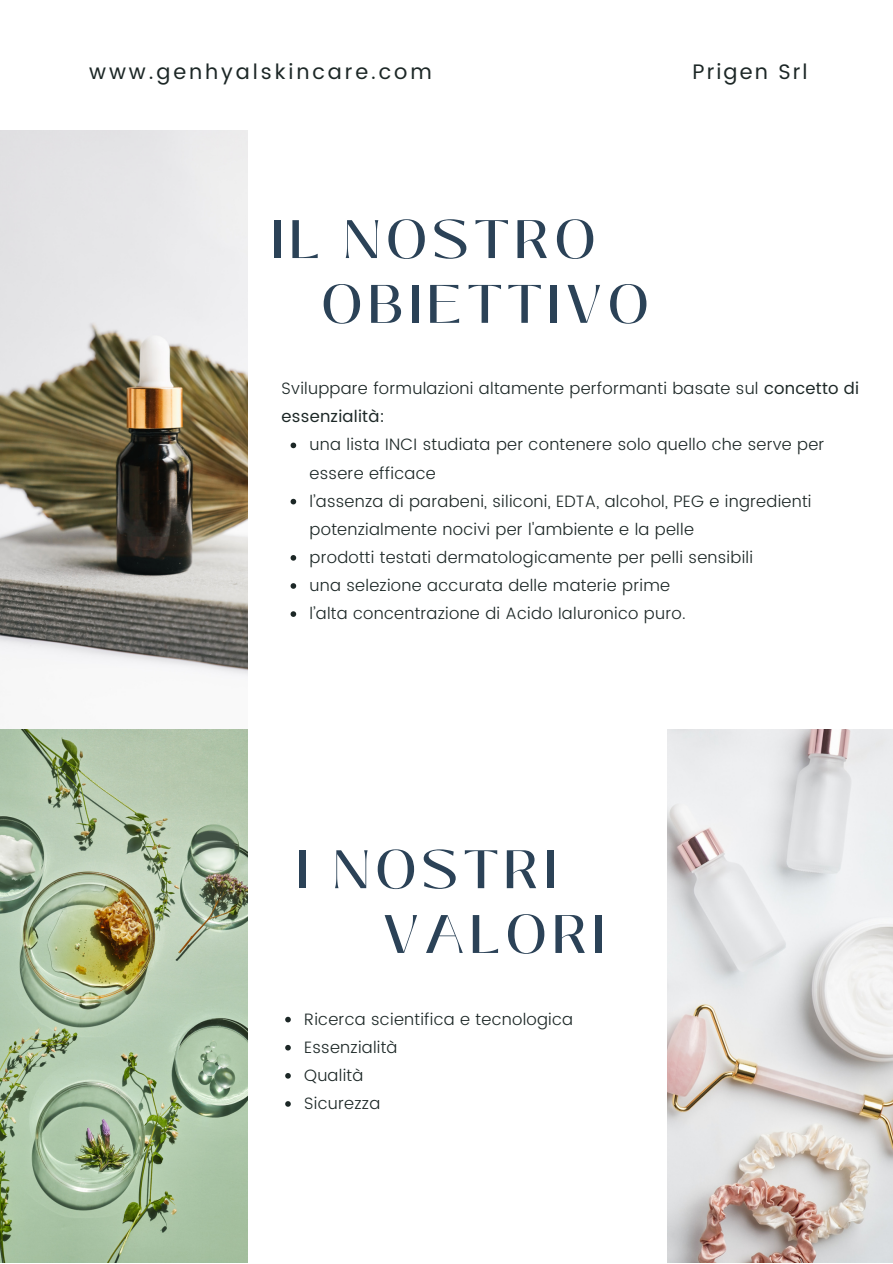
<style>
.page{position:relative;width:893px;height:1264px;background:#fff}
.page>*{position:absolute;margin:0;border:0;box-sizing:border-box;transform-origin:0 0}
.t1{font:500 54px/64.8px "Black Mango";letter-spacing:.1em;color:#2b4257}
.t2{font:21px "Poppins";letter-spacing:.14em;color:#1c2726}
.t3{font:21px "Poppins";letter-spacing:.1em;color:#1c2726}
.t4{font:300 16.5px/28px "Poppins";letter-spacing:.015em;color:#1c2726}
.s1{font-weight:400}
</style>
<div class="page">
<img style="left:0;top:131px;width:247px;height:1131px">
<svg style="left:290px;top:442px;width:6px;height:6px"></svg>
<svg style="left:290px;top:499px;width:6px;height:5px"></svg>
<svg style="left:290px;top:555px;width:6px;height:5px"></svg>
<svg style="left:290px;top:583px;width:6px;height:6px"></svg>
<svg style="left:290px;top:611px;width:6px;height:6px"></svg>
<svg style="left:285px;top:1016px;width:6px;height:6px"></svg>
<svg style="left:285px;top:1044px;width:6px;height:6px"></svg>
<svg style="left:285px;top:1073px;width:6px;height:5px"></svg>
<svg style="left:285px;top:1101px;width:6px;height:5px"></svg>
<img style="left:667px;top:729px;width:225px;height:533px">
<p class="t2" style="left:89px;top:59px;width:344px">www.genhyalskincare.com</p>
<p class="t3" style="left:692px;top:59px;width:117px">Prigen Srl</p>
<h1 class="t1" style="left:321px;top:207px;width:329px;text-indent:-50px">IL NOSTRO<br>OBIETTIVO</h1>
<p class="t4" style="left:281px;top:374px;width:579px">Sviluppare formulazioni altamente performanti basate sul <span class="s1">concetto di essenzialità:</span></p>
<p class="t4" style="left:309px;top:431px;width:516px">una lista INCI studiata per contenere solo quello che serve per essere efficace<br>l’assenza di parabeni, siliconi, EDTA, alcohol, PEG e ingredienti potenzialmente nocivi per l'ambiente e la pelle<br>prodotti testati dermatologicamente per pelli sensibili<br>una selezione accurata delle materie prime<br>l’alta concentrazione di Acido Ialuronico puro.</p>
<h1 class="t1" style="left:382px;top:837px;width:224px;text-indent:-86px">I NOSTRI<br>VALORI</h1>
<p class="t4" style="left:304px;top:1004px;width:270px">Ricerca scientifica e tecnologica<br>Essenzialità<br>Qualità<br>Sicurezza</p>
</div>
